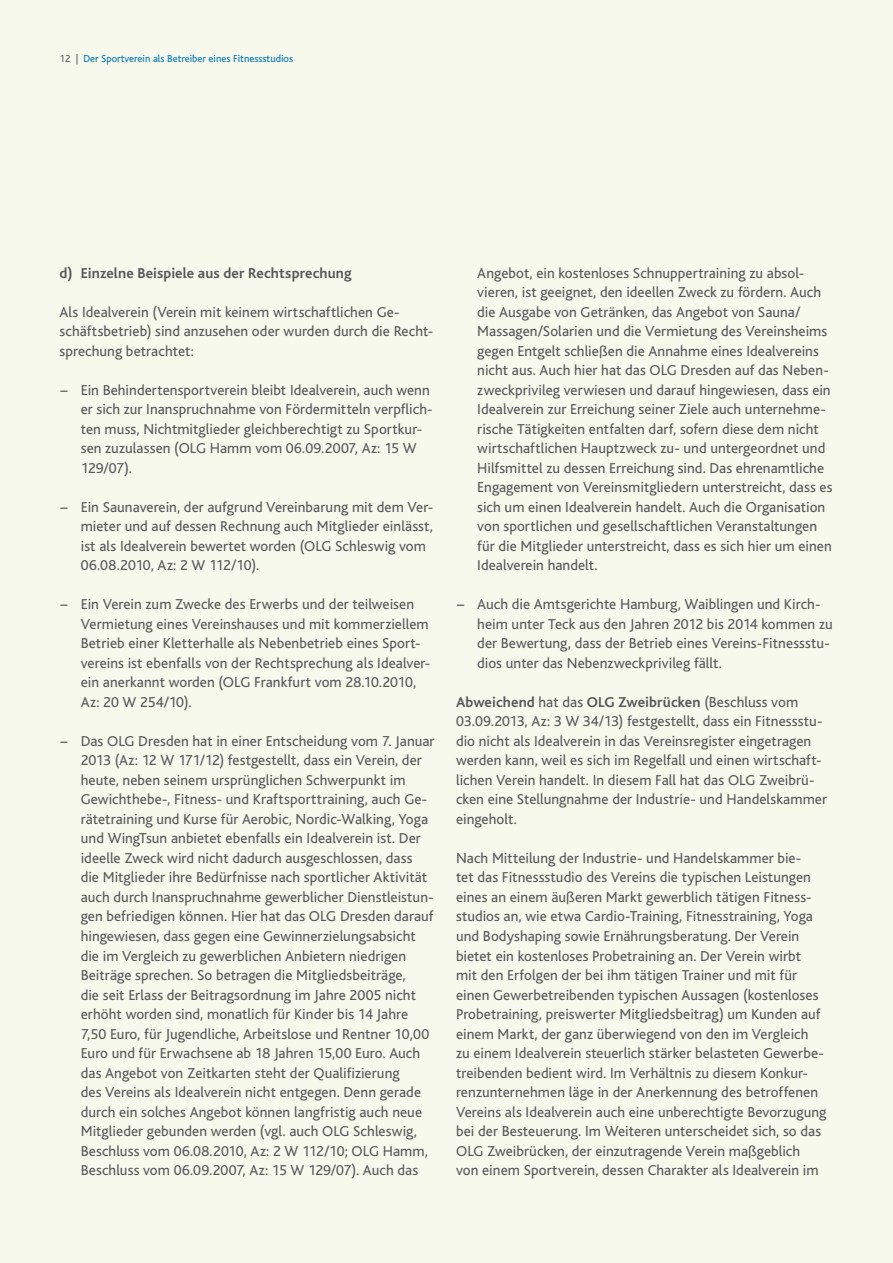
<style>
.page{position:relative;width:893px;height:1263px;background:#f7f9ed}
.page>*{position:absolute;margin:0;border:0;box-sizing:border-box;transform-origin:0 0}
.t1{font:15px/19.5px "Bliss";letter-spacing:.005em;color:#58585a}
.t2{font:700 15px "Bliss";letter-spacing:.01em;color:#58585a}
.t3{font:10.5px "Bliss";color:#0076ba}
.s1{color:#58585a}
.s2{font-weight:700}
</style>
<div class="page">
<p class="t3" style="left:60px;top:53px;width:235px"><span class="s1">12 |</span> Der Sportverein als Betreiber eines Fitnessstudios</p>
<p class="t2" style="left:60px;top:265px;width:294px">d) Einzelne Beispiele aus der Rechtsprechung</p>
<p class="t1" style="left:60px;top:303px;width:375px">Als Idealverein (Verein mit keinem wirtschaftlichen Ge&shy;schäftsbetrieb) sind anzusehen oder wurden durch die Recht&shy;sprechung betrachtet:</p>
<p class="t1" style="left:81px;top:381px;width:353px;text-indent:-21px">− Ein Behindertensportverein bleibt Idealverein, auch wenn er sich zur Inanspruchnahme von Fördermitteln verpflich&shy;ten muss, Nichtmitglieder gleichberechtigt zu Sportkur&shy;sen zuzulassen (OLG Hamm vom 06.09.2007, Az: 15 W 129/07).</p>
<p class="t1" style="left:81px;top:498px;width:354px;text-indent:-21px">− Ein Saunaverein, der aufgrund Vereinbarung mit dem Ver&shy;mieter und auf dessen Rechnung auch Mitglieder einlässt, ist als Idealverein bewertet worden (OLG Schleswig vom 06.08.2010, Az: 2 W 112/10).</p>
<p class="t1" style="left:81px;top:595px;width:351px;text-indent:-21px">− Ein Verein zum Zwecke des Erwerbs und der teilweisen Vermietung eines Vereinshauses und mit kommerziellem Betrieb einer Kletterhalle als Nebenbetrieb eines Sport&shy;vereins ist ebenfalls von der Rechtsprechung als Idealver&shy;ein anerkannt worden (OLG Frankfurt vom 28.10.2010, Az: 20 W 254/10).</p>
<p class="t1" style="left:81px;top:732px;width:355px;text-indent:-21px">− Das OLG Dresden hat in einer Entscheidung vom 7. Januar 2013 (Az: 12 W 171/12) festgestellt, dass ein Verein, der heute, neben seinem ursprünglichen Schwerpunkt im Gewichthebe-, Fitness- und Kraftsporttraining, auch Ge&shy;rätetraining und Kurse für Aerobic, Nordic-Walking, Yoga und WingTsun anbietet ebenfalls ein Idealverein ist. Der ideelle Zweck wird nicht dadurch ausgeschlossen, dass<br>die Mitglieder ihre Bedürfnisse nach sportlicher Aktivität auch durch Inanspruchnahme gewerblicher Dienstleistun&shy;gen befriedigen können. Hier hat das OLG Dresden darauf hingewiesen, dass gegen eine Gewinnerzielungsabsicht die im Vergleich zu gewerblichen Anbietern niedrigen Beiträge sprechen. So betragen die Mitgliedsbeiträge,<br>die seit Erlass der Beitragsordnung im Jahre 2005 nicht erhöht worden sind, monatlich für Kinder bis 14 Jahre 7,50 Euro, für Jugendliche, Arbeitslose und Rentner 10,00<br>Euro und für Erwachsene ab 18 Jahren 15,00 Euro. Auch das Angebot von Zeitkarten steht der Qualifizierung<br>des Vereins als Idealverein nicht entgegen. Denn gerade durch ein solches Angebot können langfristig auch neue Mitglieder gebunden werden (vgl. auch OLG Schleswig, Beschluss vom 06.08.2010, Az: 2 W 112/10; OLG Hamm, Beschluss vom 06.09.2007, Az: 15 W 129/07). Auch das</p>
<p class="t1" style="left:477px;top:264px;width:357px">Angebot, ein kostenloses Schnuppertraining zu absol&shy;vieren, ist geeignet, den ideellen Zweck zu fördern. Auch die Ausgabe von Getränken, das Angebot von Sauna/ Massagen/Solarien und die Vermietung des Vereinsheims gegen Entgelt schließen die Annahme eines Idealvereins nicht aus. Auch hier hat das OLG Dresden auf das Neben&shy;zweckprivileg verwiesen und darauf hingewiesen, dass ein Idealverein zur Erreichung seiner Ziele auch unternehme&shy;rische Tätigkeiten entfalten darf, sofern diese dem nicht wirtschaftlichen Hauptzweck zu- und untergeordnet und Hilfsmittel zu dessen Erreichung sind. Das ehrenamtliche Engagement von Vereinsmitgliedern unterstreicht, dass es sich um einen Idealverein handelt. Auch die Organisation von sportlichen und gesellschaftlichen Veranstaltungen für die Mitglieder unterstreicht, dass es sich hier um einen Idealverein handelt.</p>
<p class="t1" style="left:477px;top:595px;width:357px;text-indent:-21px">− Auch die Amtsgerichte Hamburg, Waiblingen und Kirch&shy;heim unter Teck aus den Jahren 2012 bis 2014 kommen zu der Bewertung, dass der Betrieb eines Vereins-Fitnessstu&shy;dios unter das Nebenzweckprivileg fällt.</p>
<p class="t1" style="left:456px;top:693px;width:372px"><span class="s2">Abweichend</span> hat das <span class="s2">OLG Zweibrücken</span> (Beschluss vom 03.09.2013, Az: 3 W 34/13) festgestellt, dass ein Fitnessstu&shy;dio nicht als Idealverein in das Vereinsregister eingetragen werden kann, weil es sich im Regelfall und einen wirtschaft&shy;lichen Verein handelt. In diesem Fall hat das OLG Zweibrü&shy;cken eine Stellungnahme der Industrie- und Handelskammer eingeholt.</p>
<p class="t1" style="left:456px;top:849px;width:372px">Nach Mitteilung der Industrie- und Handelskammer bie-<br>tet das Fitnessstudio des Vereins die typischen Leistungen eines an einem äußeren Markt gewerblich tätigen Fitness&shy;studios an, wie etwa Cardio-Training, Fitnesstraining, Yoga und Bodyshaping sowie Ernährungsberatung. Der Verein bietet ein kostenloses Probetraining an. Der Verein wirbt<br>mit den Erfolgen der bei ihm tätigen Trainer und mit für einen Gewerbetreibenden typischen Aussagen (kostenloses Probetraining, preiswerter Mitgliedsbeitrag) um Kunden auf einem Markt, der ganz überwiegend von den im Vergleich<br>zu einem Idealverein steuerlich stärker belasteten Gewerbe&shy;treibenden bedient wird. Im Verhältnis zu diesem Konkur&shy;renzunternehmen läge in der Anerkennung des betroffenen Vereins als Idealverein auch eine unberechtigte Bevorzugung bei der Besteuerung. Im Weiteren unterscheidet sich, so das OLG Zweibrücken, der einzutragende Verein maßgeblich von einem Sportverein, dessen Charakter als Idealverein im</p>
</div>
